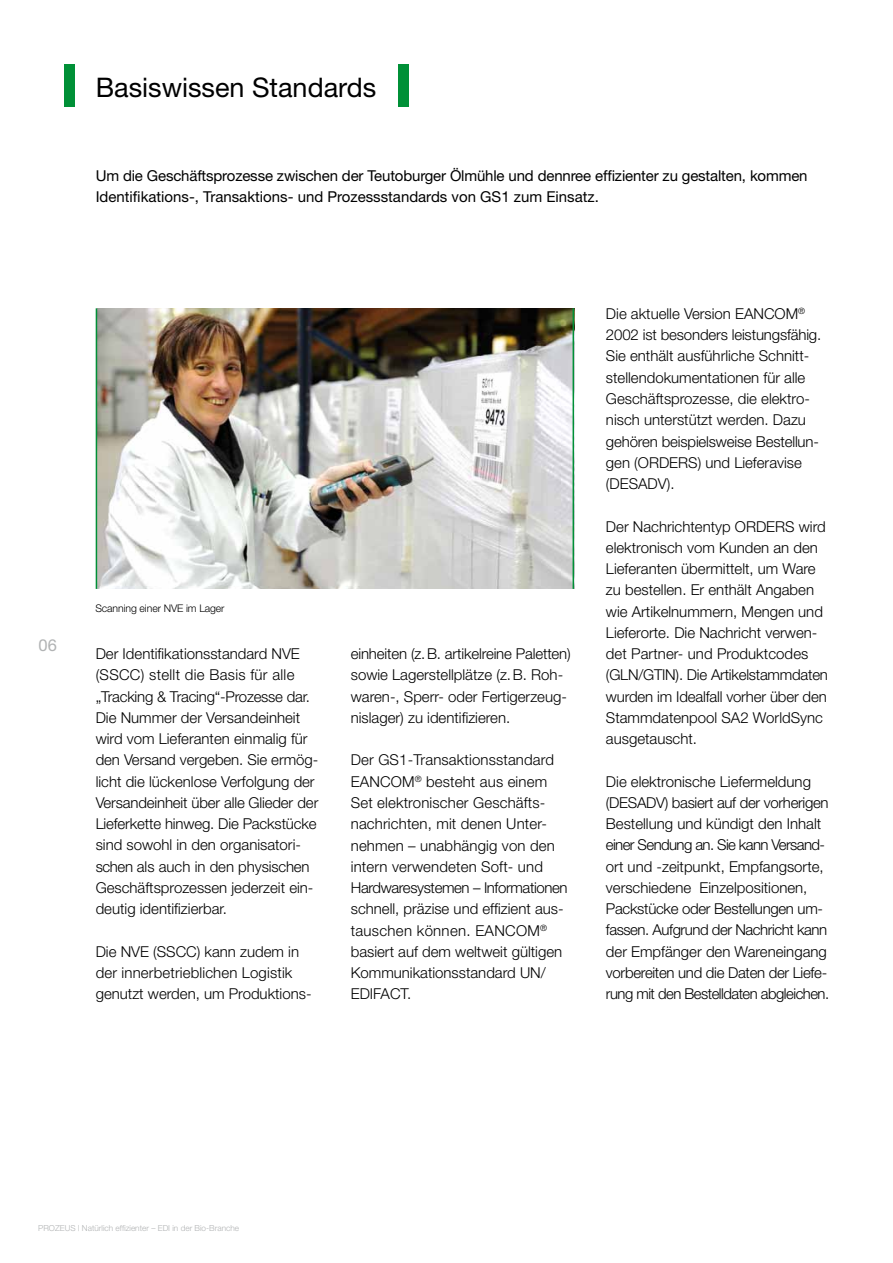
<style>
.page{position:relative;width:893px;height:1263px;background:#fff}
.page>*{position:absolute;margin:0;border:0;box-sizing:border-box;transform-origin:0 0}
.t1{font:27px "Helvetica Neue";color:#000}
.t2{font:16.5px "Helvetica Neue";color:#b1b3b4}
.t3{font:300 15px/21.3px "Helvetica Neue";color:#000}
.t4{font:300 15px/21.3px "Helvetica Neue";letter-spacing:-.02em;color:#000}
.t5{font:15px/21.3px "Helvetica Neue";letter-spacing:-.01em;color:#000}
.t6{font:300 10.5px "Helvetica Neue";letter-spacing:-.01em;color:#000}
.t7{font:300 8.25px "Helvetica Neue";color:#b1b3b4}
</style>
<div class="page">
<div style="left:64px;top:64px;width:10px;height:42px;background:#009037"></div>
<div style="left:398px;top:64px;width:11px;height:42px;background:#009037"></div>
<img style="left:97px;top:308px;width:476px;height:281px">
<hr style="left:96px;top:308px;width:1px;height:281px;background:#009037">
<hr style="left:573px;top:308px;width:1px;height:281px;background:#009037">
<h1 class="t1" style="left:96px;top:72px;width:282px">Basiswissen Standards</h1>
<p class="t5" style="left:96px;top:164px;width:713px">Um die Geschäftsprozesse zwischen der Teutoburger Ölmühle und dennree effizienter zu gestalten, kommen<br>Identifikations-, Transaktions- und Prozessstandards von GS1 zum Einsatz.</p>
<p class="t2" style="left:39px;top:635px;width:20px">06</p>
<p class="t6" style="left:95px;top:602px;width:131px">Scanning einer NVE im Lager</p>
<p class="t3" style="left:96px;top:643px;width:224px">Der Identifikationsstandard NVE (SSCC) stellt die Basis für alle „Tracking &amp; Tracing“-Prozesse dar.<br>Die Nummer der Versandeinheit wird vom Lieferanten einmalig für den Versand vergeben. Sie ermög&shy;licht die lückenlose Verfolgung der Versandeinheit über alle Glieder der Lieferkette hinweg. Die Packstücke sind sowohl in den organisatori&shy;schen als auch in den physischen Geschäftsprozessen jederzeit ein&shy;deutig identifizierbar.</p>
<p class="t3" style="left:96px;top:940px;width:217px">Die NVE (SSCC) kann zudem in der innerbetrieblichen Logistik genutzt werden, um Produktions-</p>
<p class="t3" style="left:351px;top:643px;width:221px">einheiten (z.B. artikelreine Paletten) sowie Lagerstellplätze (z.B. Roh&shy;waren-, Sperr- oder Fertigerzeug&shy;nislager) zu identifizieren.</p>
<p class="t3" style="left:351px;top:749px;width:218px">Der GS1-Transaktionsstandard<br>EANCOM<sup>®</sup> besteht aus einem<br>Set elektronischer Geschäfts&shy;nachrichten, mit denen Unter&shy;nehmen – unabhängig von den intern verwendeten Soft- und<br>Hardwaresystemen – Informationen schnell, präzise und effizient aus&shy;tauschen können. EANCOM<sup>® </sup>basiert auf dem weltweit gültigen<br>Kommunikationsstandard UN/<br>EDIFACT.</p>
<p class="t3" style="left:606px;top:303px;width:217px">Die aktuelle Version EANCOM<sup>®<br></sup>2002 ist besonders leistungsfähig.<br>Sie enthält ausführliche Schnitt&shy;stellendokumentationen für alle<br>Geschäftsprozesse, die elektro&shy;nisch unterstützt werden. Dazu gehören beispielsweise Bestellun&shy;gen (ORDERS) und Lieferavise (DESADV).</p>
<p class="t3" style="left:606px;top:515px;width:223px">Der Nachrichtentyp ORDERS wird elektronisch vom Kunden an den<br>Lieferanten übermittelt, um Ware zu bestellen. Er enthält Angaben wie Artikelnummern, Mengen und<br>Lieferorte. Die Nachricht verwen&shy;det Partner- und Produktcodes (GLN/GTIN). Die Artikelstammdaten wurden im Idealfall vorher über den<br>Stammdatenpool SA2 WorldSync ausgetauscht.</p>
<p class="t4" style="left:606px;top:770px;width:225px">Die elektronische Liefermeldung (DESADV) basiert auf der vorherigen Bestellung und kündigt den Inhalt einer Sendung an. Sie kann Versand&shy;ort und -zeitpunkt, Empfangsorte, verschiedene Einzelpositionen, Packstücke oder Bestellungen um&shy;fassen. Aufgrund der Nachricht kann der Empfänger den Wareneingang vorbereiten und die Daten der Liefe&shy;rung mit den Bestelldaten abgleichen.</p>
<p class="t7" style="left:38px;top:1223px;width:202px">PROZEUS | Natürlich effizienter – EDI in der Bio-Branche</p>
</div>
